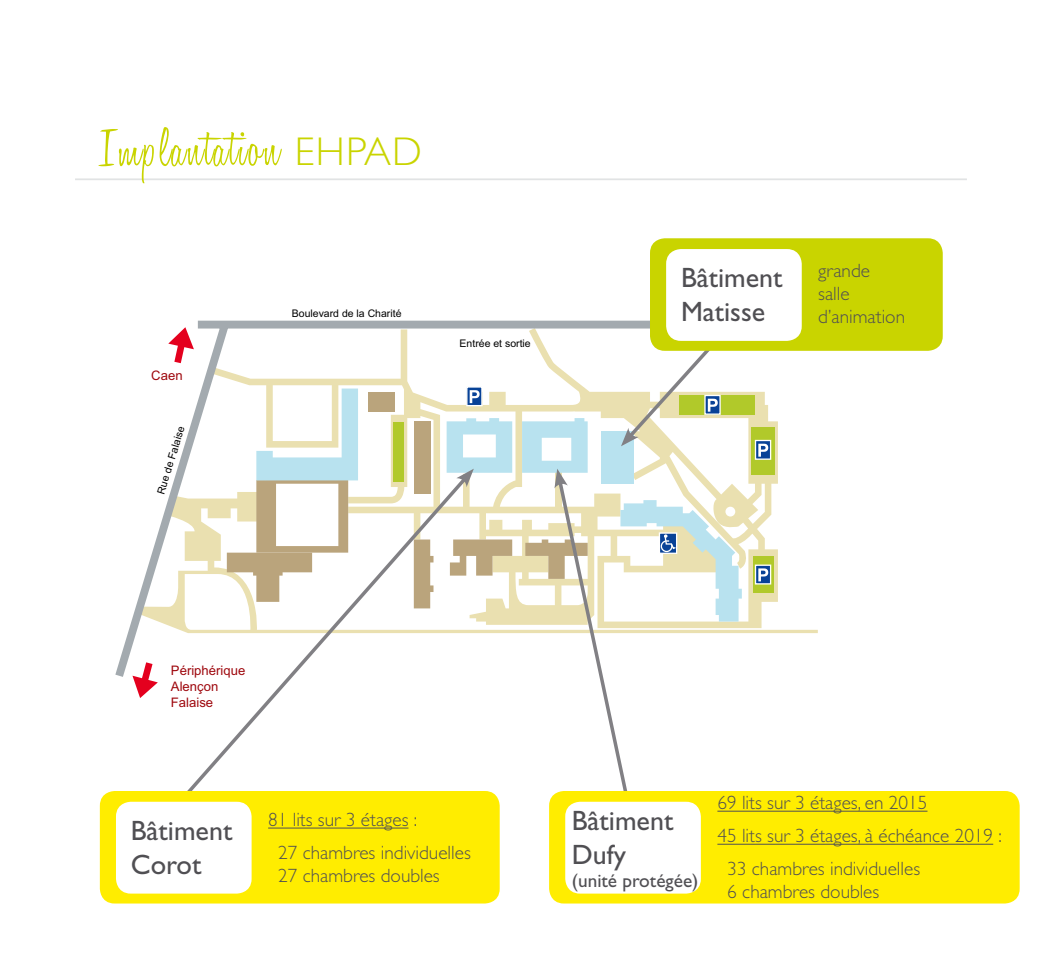
<style>
.page{position:relative;width:1042px;height:978px;background:#fff}
.page>*{position:absolute;margin:0;border:0;box-sizing:border-box;transform-origin:0 0}
.t1{font:300 56px "Honey Script";letter-spacing:.03em;color:#c9d400}
.t2{font:28px/33.6px "Gill Sans";color:#504f53}
.t3{font:300 19.25px/23.1px "Gill Sans";color:#504f53}
.t4{font:19.25px "Gill Sans";color:#504f53}
.t5{font:13.12px/15.8px "Arial";color:#9e070d}
.t6{font:10.5px "Arial";color:#000001}
.s1{font-family:"Gill Sans";font-size:40.25px}
</style>
<div class="page">
<hr style="left:75px;top:178px;width:892px;height:2px;background:#e1e3e4">
<svg style="left:115px;top:320px;width:703px;height:357px"></svg>
<div style="left:414px;top:421px;width:16px;height:72px;background:#baa47c"></div>
<div style="left:368px;top:392px;width:26px;height:19px;background:#baa47c"></div>
<svg style="left:471px;top:539px;width:41px;height:36px"></svg>
<div style="left:679px;top:395px;width:76px;height:19px;background:#b1c92a"></div>
<div style="left:393px;top:422px;width:11px;height:59px;background:#b1c92a"></div>
<div style="left:751px;top:427px;width:23px;height:48px;background:#b1c92a"></div>
<svg style="left:753px;top:556px;width:20px;height:37px"></svg>
<svg style="left:227px;top:388px;width:131px;height:84px"></svg>
<svg style="left:468px;top:388px;width:12px;height:16px"></svg>
<div style="left:466px;top:386px;width:16px;height:20px;border:1px solid #fff"></div>
<svg style="left:470px;top:390px;width:9px;height:13px"></svg>
<div style="left:755px;top:440px;width:15px;height:19px;background:#084297"></div>
<div style="left:755px;top:440px;width:16px;height:19px;border:1px solid #fff"></div>
<svg style="left:758px;top:443px;width:10px;height:13px"></svg>
<div style="left:755px;top:565px;width:15px;height:18px;background:#084297"></div>
<div style="left:755px;top:564px;width:16px;height:20px;border:1px solid #fff"></div>
<svg style="left:758px;top:568px;width:10px;height:13px"></svg>
<svg style="left:132px;top:662px;width:26px;height:36px"></svg>
<svg style="left:168px;top:327px;width:26px;height:36px"></svg>
<svg style="left:167px;top:472px;width:304px;height:318px"></svg>
<svg style="left:447px;top:418px;width:65px;height:69px"></svg>
<svg style="left:522px;top:320px;width:220px;height:477px"></svg>
<div style="left:100px;top:790px;width:400px;height:113px;background:#ffed00;border-radius:15px"></div>
<div style="left:549px;top:790px;width:470px;height:113px;background:#ffed00;border-radius:15px"></div>
<div style="left:650px;top:238px;width:293px;height:113px;background:#c9d400;border-radius:15px"></div>
<div style="left:116px;top:801px;width:136px;height:92px;background:#fff;border-radius:15px"></div>
<div style="left:565px;top:801px;width:136px;height:92px;background:#fff;border-radius:15px"></div>
<div style="left:666px;top:249px;width:136px;height:92px;background:#fff;border-radius:15px"></div>
<hr style="left:268px;top:827px;width:140px;height:1px;background:#504f53">
<hr style="left:717px;top:810px;width:210px;height:1px;background:#504f53">
<hr style="left:717px;top:843px;width:276px;height:1px;background:#504f53">
<h1 class="t1" style="left:100px;top:114px;width:324px">Implantation <span class="s1">EHPAD</span></h1>
<p class="t5" style="left:151px;top:367px;width:33px">Caen</p>
<p class="t6" style="left:154px;top:492px;width:72px;rotate:-73deg">Rue de Falaise</p>
<p class="t6" style="left:292px;top:307px;width:111px">Boulevard de la Charité</p>
<p class="t6" style="left:460px;top:336px;width:73px">Entrée et sortie</p>
<p class="t5" style="left:171px;top:662px;width:76px">Périphérique<br>Alençon<br>Falaise</p>
<h2 class="t2" style="left:681px;top:261px;width:103px">Bâtiment<br>Matisse</h2>
<p class="t3" style="left:818px;top:259px;width:88px">grande salle d’animation</p>
<h2 class="t2" style="left:131px;top:813px;width:103px">Bâtiment<br>Corot</h2>
<h2 class="t2" style="left:572px;top:804px;width:103px">Bâtiment<br>Dufy</h2>
<p class="t4" style="left:572px;top:869px;width:128px">(unité protégée)</p>
<p class="t3" style="left:278px;top:803px;width:194px;line-height:33.1px;text-indent:-10px">81 lits sur 3 étages :<br>27 chambres individuelles</p>
<p class="t3" style="left:278px;top:864px;width:163px">27 chambres doubles</p>
<p class="t3" style="left:717px;top:791px;width:212px">69 lits sur 3 étages, en 2015</p>
<p class="t3" style="left:717px;top:824px;width:286px">45 lits sur 3 étages, à échéance 2019 :</p>
<p class="t3" style="left:727px;top:857px;width:194px">33 chambres individuelles</p>
<p class="t3" style="left:727px;top:880px;width:153px">6 chambres doubles</p>
</div>
